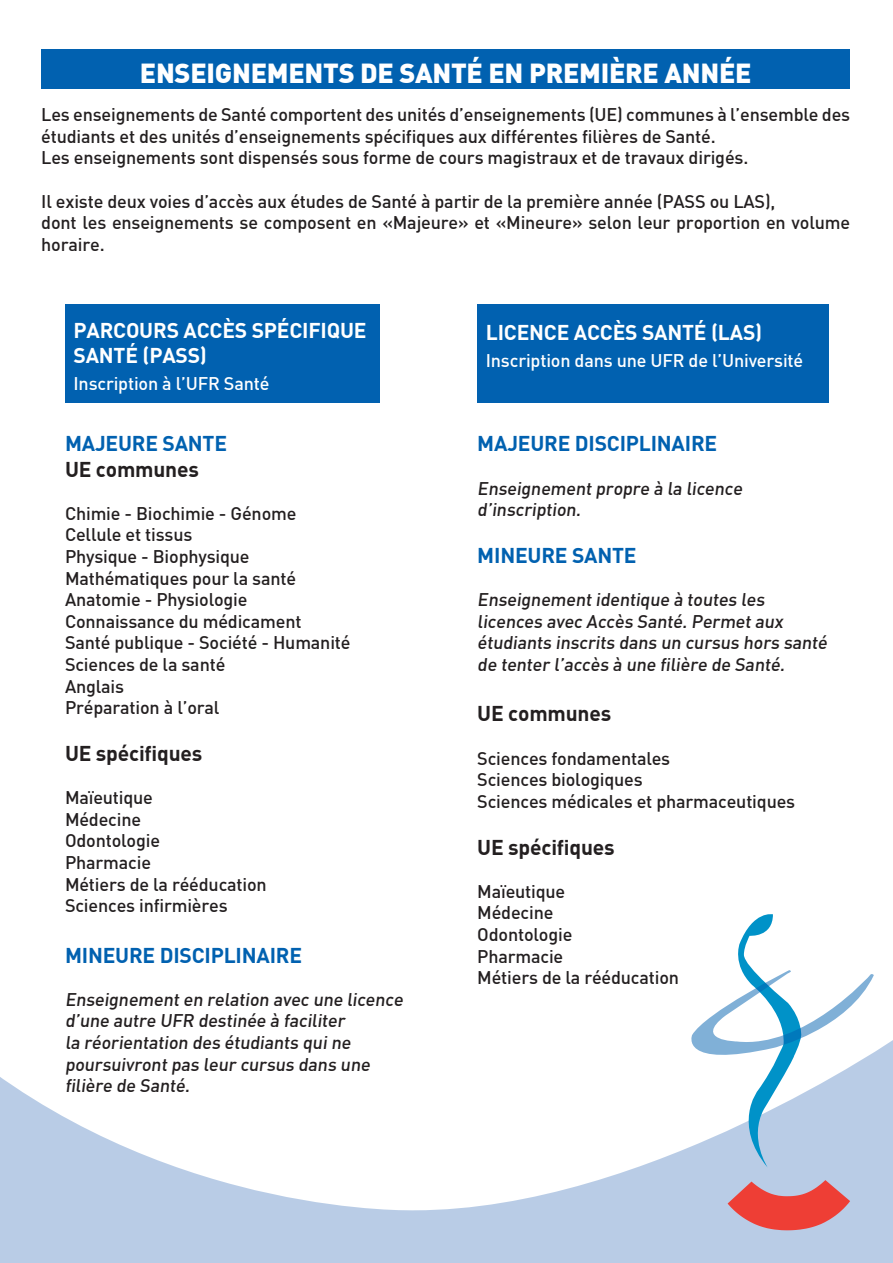
<style>
.page{position:relative;width:893px;height:1263px;background:#fff}
.page>*{position:absolute;margin:0;border:0;box-sizing:border-box;transform-origin:0 0}
.t1{font:27px "DINBLACK Black";letter-spacing:-.01em;color:#fff}
.t2{font:21px "DINBOLD Bold";letter-spacing:-.01em;color:#0161b0}
.t3{font:21px/25.2px "DINBOLD Bold";letter-spacing:-.01em;color:#fff}
.t4{font:21px "DINBOLD Bold";letter-spacing:-.01em;color:#231f20}
.t5{font:18px/21.6px "DINMEDIUM Medium";letter-spacing:-.01em;color:#231f20}
.t6{font:18px "DINMEDIUM Medium";letter-spacing:-.01em;color:#fff}
</style>
<div class="page">
<div style="left:41px;top:49px;width:809px;height:40px;background:#0161b0"></div>
<div style="left:65px;top:304px;width:315px;height:99px;background:#0161b0"></div>
<div style="left:477px;top:304px;width:352px;height:99px;background:#0161b0"></div>
<svg style="left:0;top:1040px;width:893px;height:223px"></svg>
<svg style="left:728px;top:1180px;width:122px;height:50px;background:#d97478"></svg>
<svg style="left:691px;top:914px;width:183px;height:254px"></svg>
<p class="t1" style="left:140px;top:55px;width:613px">ENSEIGNEMENTS DE SANTÉ EN PREMIÈRE ANNÉE</p>
<p class="t5" style="left:41px;top:103px;width:810px">Les enseignements de Santé comportent des unités d’enseignements (UE) communes à l’ensemble des étudiants et des unités d’enseignements spécifiques aux différentes filières de Santé.</p>
<p class="t5" style="left:41px;top:146px;width:708px">Les enseignements sont dispensés sous forme de cours magistraux et de travaux dirigés.</p>
<p class="t5" style="left:41px;top:190px;width:736px">Il existe deux voies d’accès aux études de Santé à partir de la première année (PASS ou LAS),</p>
<p class="t5" style="left:41px;top:211px;width:810px">dont les enseignements se composent en «Majeure» et «Mineure» selon leur proportion en volume horaire.</p>
<p class="t3" style="left:74px;top:317px;width:295px">PARCOURS ACCÈS SPÉCIFIQUE<br>SANTÉ (PASS)</p>
<p class="t6" style="left:74px;top:372px;width:197px">Inscription à l’UFR Santé</p>
<p class="t2" style="left:65px;top:430px;width:164px">MAJEURE SANTE</p>
<p class="t4" style="left:65px;top:455px;width:135px">UE communes</p>
<p class="t5" style="left:65px;top:502px;width:233px">Chimie - Biochimie - Génome</p>
<p class="t5" style="left:65px;top:523px;width:129px">Cellule et tissus</p>
<p class="t5" style="left:65px;top:545px;width:186px">Physique - Biophysique</p>
<p class="t5" style="left:65px;top:567px;width:233px">Mathématiques pour la santé</p>
<p class="t5" style="left:65px;top:588px;width:184px">Anatomie - Physiologie</p>
<p class="t5" style="left:65px;top:610px;width:238px">Connaissance du médicament</p>
<p class="t5" style="left:65px;top:631px;width:287px">Santé publique - Société - Humanité</p>
<p class="t5" style="left:65px;top:653px;width:162px">Sciences de la santé</p>
<p class="t5" style="left:65px;top:675px;width:61px">Anglais</p>
<p class="t5" style="left:65px;top:696px;width:156px">Préparation à l’oral</p>
<p class="t4" style="left:65px;top:740px;width:139px">UE spécifiques</p>
<p class="t5" style="left:65px;top:786px;width:90px">Maïeutique</p>
<p class="t5" style="left:65px;top:808px;width:78px">Médecine</p>
<p class="t5" style="left:65px;top:829px;width:97px">Odontologie</p>
<p class="t5" style="left:65px;top:851px;width:88px">Pharmacie</p>
<p class="t5" style="left:65px;top:873px;width:203px">Métiers de la rééducation</p>
<p class="t5" style="left:65px;top:894px;width:164px">Sciences infirmières</p>
<p class="t2" style="left:65px;top:941px;width:239px">MINEURE DISCIPLINAIRE</p>
<p class="t5" style="left:65px;top:988px;width:342px">Enseignement en relation avec une licence d’une autre UFR destinée à faciliter<br>la réorientation des étudiants qui ne poursuivront pas leur cursus dans une filière de Santé.</p>
<p class="t3" style="left:486px;top:319px;width:278px">LICENCE ACCÈS SANTÉ (LAS)</p>
<p class="t6" style="left:486px;top:349px;width:319px">Inscription dans une UFR de l’Université</p>
<p class="t2" style="left:477px;top:430px;width:241px">MAJEURE DISCIPLINAIRE</p>
<p class="t5" style="left:477px;top:477px;width:269px">Enseignement propre à la licence d’inscription.</p>
<p class="t2" style="left:477px;top:542px;width:161px">MINEURE SANTE</p>
<p class="t5" style="left:477px;top:588px;width:354px">Enseignement identique à toutes les licences avec Accès Santé. Permet aux étudiants inscrits dans un cursus hors santé de tenter l’accès à une filière de Santé.</p>
<p class="t4" style="left:477px;top:700px;width:135px">UE communes</p>
<p class="t5" style="left:477px;top:747px;width:194px">Sciences fondamentales</p>
<p class="t5" style="left:477px;top:768px;width:167px">Sciences biologiques</p>
<p class="t5" style="left:477px;top:790px;width:319px">Sciences médicales et pharmaceutiques</p>
<p class="t4" style="left:477px;top:833px;width:139px">UE spécifiques</p>
<p class="t5" style="left:477px;top:880px;width:90px">Maïeutique</p>
<p class="t5" style="left:477px;top:901px;width:78px">Médecine</p>
<p class="t5" style="left:477px;top:923px;width:97px">Odontologie</p>
<p class="t5" style="left:477px;top:945px;width:88px">Pharmacie</p>
<p class="t5" style="left:477px;top:966px;width:203px">Métiers de la rééducation</p>
</div>
